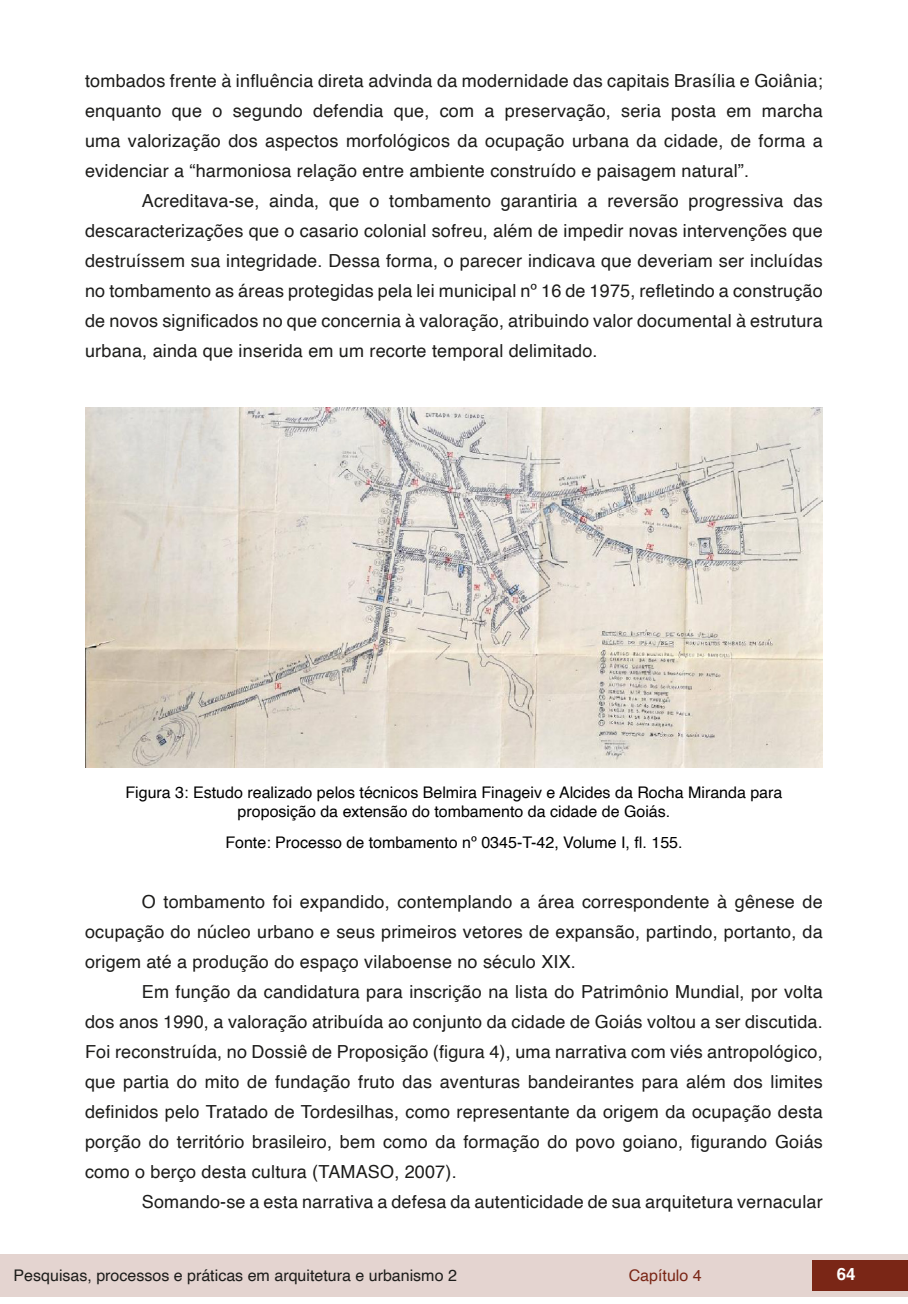
<style>
.page{position:relative;width:908px;height:1304px;background:#fff}
.page>*{position:absolute;margin:0;border:0;box-sizing:border-box;transform-origin:0 0}
.t1{font:18px/30px "Helvetica";letter-spacing:.01em;color:#1d1d1b;text-align:justify}
.t2{font:700 16.8px "Helvetica";color:#fff}
.t3{font:16px/19.2px "Helvetica";color:#000;text-align:center}
.t4{font:16px "Helvetica";color:#1d1d1b}
.t5{font:16px "Helvetica";color:#7a2616}
</style>
<div class="page">
<div style="left:0;top:1254px;width:906px;height:43px;background:#e4d4d0"></div>
<div style="left:812px;top:1261px;width:95px;height:30px;background:#7a2616"></div>
<img style="left:85px;top:407px;width:737px;height:360px">
<p class="t1" style="left:85px;top:66px;width:739px">tombados frente à influência direta advinda da modernidade das capitais Brasília e Goiânia; enquanto que o segundo defendia que, com a preservação, seria posta em marcha uma valorização dos aspectos morfológicos da ocupação urbana da cidade, de forma a evidenciar a “harmoniosa relação entre ambiente construído e paisagem natural”.</p>
<p class="t1" style="left:85px;top:186px;width:738px;text-indent:57px">Acreditava-se, ainda, que o tombamento garantiria a reversão progressiva das descaracterizações que o casario colonial sofreu, além de impedir novas intervenções que destruíssem sua integridade. Dessa forma, o parecer indicava que deveriam ser incluídas no tombamento as áreas protegidas pela lei municipal nº 16 de 1975, refletindo a construção de novos significados no que concernia à valoração, atribuindo valor documental à estrutura urbana, ainda que inserida em um recorte temporal delimitado.</p>
<p class="t3" style="left:125px;top:783px;width:658px">Figura 3: Estudo realizado pelos técnicos Belmira Finageiv e Alcides da Rocha Miranda para proposição da extensão do tombamento da cidade de Goiás.</p>
<p class="t3" style="left:225px;top:833px;width:458px">Fonte: Processo de tombamento nº 0345-T-42, Volume I, fl. 155.</p>
<p class="t1" style="left:85px;top:887px;width:738px;text-indent:57px">O tombamento foi expandido, contemplando a área correspondente à gênese de ocupação do núcleo urbano e seus primeiros vetores de expansão, partindo, portanto, da origem até a produção do espaço vilaboense no século XIX.</p>
<p class="t1" style="left:85px;top:977px;width:739px;text-indent:57px">Em função da candidatura para inscrição na lista do Patrimônio Mundial, por volta dos anos 1990, a valoração atribuída ao conjunto da cidade de Goiás voltou a ser discutida.<br>Foi reconstruída, no Dossiê de Proposição (figura 4), uma narrativa com viés antropológico, que partia do mito de fundação fruto das aventuras bandeirantes para além dos limites definidos pelo Tratado de Tordesilhas, como representante da origem da ocupação desta porção do território brasileiro, bem como da formação do povo goiano, figurando Goiás como o berço desta cultura (TAMASO, 2007).</p>
<p class="t1" style="left:142px;top:1187px;width:682px">Somando-se a esta narrativa a defesa da autenticidade de sua arquitetura vernacular</p>
<p class="t4" style="left:14px;top:1263px;width:444px">Pesquisas, processos e práticas em arquitetura e urbanismo 2</p>
<p class="t5" style="left:628px;top:1263px;width:74px">Capítulo 4</p>
<p class="t2" style="left:836px;top:1264px;width:20px">64</p>
</div>
